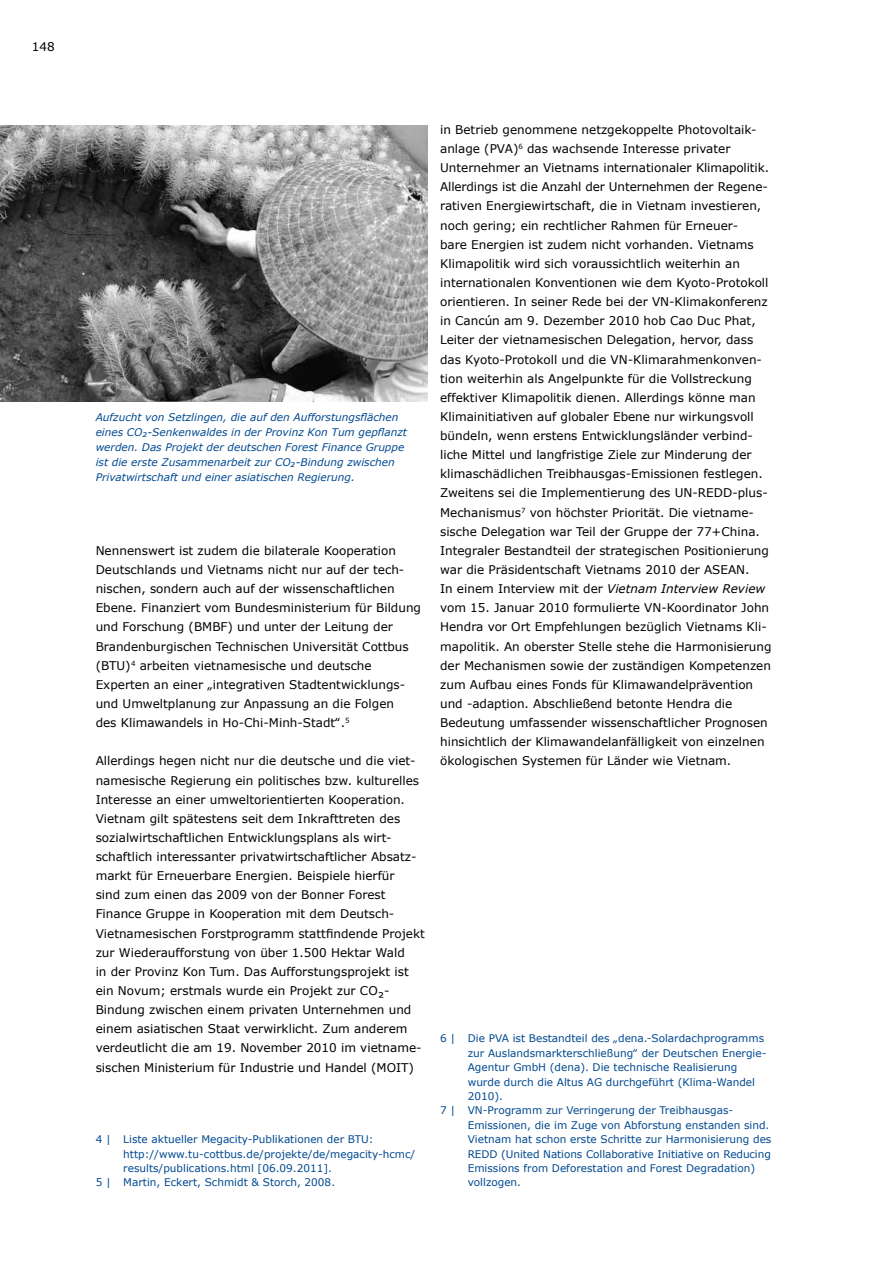
<style>
.page{position:relative;width:893px;height:1263px;background:#fff}
.page>*{position:absolute;margin:0;border:0;box-sizing:border-box;transform-origin:0 0}
.t1{font:12px/19.2px "Verdana";color:#000}
.t2{font:10.5px "Verdana";color:#004990}
.t3{font:italic 10.5px/15px "Verdana";color:#004990}
.s1{font-style:italic}
</style>
<div class="page">
<img style="left:0;top:125px;width:427px;height:277px">
<p class="t1" style="left:32px;top:37px;width:24px">148</p>
<p class="t3" style="left:96px;top:410px;width:313px">Aufzucht von Setzlingen, die auf den Aufforstungsflächen eines CO²-Senkenwaldes in der Provinz Kon Tum gepflanzt werden. Das Projekt der deutschen Forest Finance Gruppe ist die erste Zusammenarbeit zur CO²-Bindung zwischen Privatwirtschaft und einer asiatischen Regierung.</p>
<p class="t1" style="left:96px;top:541px;width:327px">Nennenswert ist zudem die bilaterale Kooperation Deutschlands und Vietnams nicht nur auf der tech&shy;nischen, sondern auch auf der wissenschaftlichen Ebene. Finanziert vom Bundesministerium für Bildung und Forschung (BMBF) und unter der Leitung der Brandenburgischen Technischen Universität Cottbus (BTU)<sup>4</sup> arbeiten vietnamesische und deutsche Experten an einer „integrativen Stadtentwicklungs&shy;und Umweltplanung zur Anpassung an die Folgen<br>des Klimawandels in Ho-Chi-Minh-Stadt‟.<sup>5</sup></p>
<p class="t1" style="left:96px;top:752px;width:331px">Allerdings hegen nicht nur die deutsche und die viet&shy;namesische Regierung ein politisches bzw. kulturelles Interesse an einer umweltorientierten Kooperation.<br>Vietnam gilt spätestens seit dem Inkrafttreten des sozialwirtschaftlichen Entwicklungsplans als wirt&shy;schaftlich interessanter privatwirtschaftlicher Absatz&shy;markt für Erneuerbare Energien. Beispiele hierfür<br>sind zum einen das 2009 von der Bonner Forest Finance Gruppe in Kooperation mit dem Deutsch-Vietnamesischen Forstprogramm stattfindende Projekt zur Wiederaufforstung von über 1.500 Hektar Wald<br>in der Provinz Kon Tum. Das Aufforstungsprojekt ist ein Novum; erstmals wurde ein Projekt zur CO</p>
<p class="t1" style="left:96px;top:981px;width:327px;text-indent:289px">- Bindung zwischen einem privaten Unternehmen und einem asiatischen Staat verwirklicht. Zum anderem verdeutlicht die am 19. November 2010 im vietname&shy;sischen Ministerium für Industrie und Handel (MOIT)</p>
<p class="t1" style="left:378px;top:987px;width:8px">²</p>
<p class="t2" style="left:96px;top:1133px;width:280px">4 | Liste aktueller Megacity-Publikationen der BTU:</p>
<p class="t2" style="left:123px;top:1147px;width:294px">http://www.tu-cottbus.de/projekte/de/megacity-hcmc/</p>
<p class="t2" style="left:123px;top:1161px;width:210px">results/publications.html [06.09.2011].</p>
<p class="t2" style="left:96px;top:1176px;width:241px">5 | Martin, Eckert, Schmidt &amp; Storch, 2008.</p>
<p class="t1" style="left:440px;top:120px;width:333px">in Betrieb genommene netzgekoppelte Photovoltaik&shy;anlage (PVA)<sup>6</sup> das wachsende Interesse privater Unternehmer an Vietnams internationaler Klimapolitik.<br>Allerdings ist die Anzahl der Unternehmen der Regene&shy;rativen Energiewirtschaft, die in Vietnam investieren, noch gering; ein rechtlicher Rahmen für Erneuer-<br>bare Energien ist zudem nicht vorhanden. Vietnams Klimapolitik wird sich voraussichtlich weiterhin an internationalen Konventionen wie dem Kyoto-Protokoll orientieren. In seiner Rede bei der VN -Klimakonferenz in Cancún am 9. Dezember 2010 hob Cao Duc Phat, Leiter der vietnamesischen Delegation, hervor, dass das Kyoto-Protokoll und die VN -Klimarahmenkonven&shy;tion weiterhin als Angelpunkte für die Vollstreckung effektiver Klimapolitik dienen. Allerdings könne man Klimainitiativen auf globaler Ebene nur wirkungsvoll bündeln, wenn erstens Entwicklungsländer verbind&shy;liche Mittel und langfristige Ziele zur Minderung der klimaschädlichen Treibhausgas-Emissionen festlegen.<br>Zweitens sei die Implementierung des UN -REDD-plus-Mechanismus<sup>7</sup> von höchster Priorität. Die vietname&shy;sische Delegation war Teil der Gruppe der 77+China.<br>Integraler Bestandteil der strategischen Positionierung war die Präsidentschaft Vietnams 2010 der ASEAN .<br>In einem Interview mit der <span class="s1">Vietnam Interview Review </span>vom 15. Januar 2010 formulierte VN-Koordinator John Hendra vor Ort Empfehlungen bezüglich Vietnams Kli&shy;mapolitik. An oberster Stelle stehe die Harmonisierung der Mechanismen sowie der zuständigen Kompetenzen zum Aufbau eines Fonds für Klimawandelprävention und -adaption. Abschließend betonte Hendra die Bedeutung umfassender wissenschaftlicher Prognosen hinsichtlich der Klimawandelanfälligkeit von einzelnen ökologischen Systemen für Länder wie Vietnam.</p>
<p class="t2" style="left:440px;top:1032px;width:326px">6 | Die PVA ist Bestandteil des „dena.-Solardachprogramms</p>
<p class="t2" style="left:468px;top:1046px;width:300px">zur Auslandsmarkterschließung‟ der Deutschen Energie-</p>
<p class="t2" style="left:468px;top:1061px;width:271px">Agentur GmbH (dena). Die technische Realisierung</p>
<p class="t2" style="left:468px;top:1075px;width:289px">wurde durch die Altus AG durchgeführt (Klima-Wandel</p>
<p class="t2" style="left:468px;top:1089px;width:37px">2010).</p>
<p class="t2" style="left:440px;top:1104px;width:295px">7 | VN -Programm zur Verringerung der Treibhausgas-</p>
<p class="t2" style="left:468px;top:1118px;width:303px">Emissionen, die im Zuge von Abforstung enstanden sind.</p>
<p class="t2" style="left:468px;top:1133px;width:305px">Vietnam hat schon erste Schritte zur Harmonisierung des</p>
<p class="t2" style="left:468px;top:1147px;width:305px">REDD (United Nations Collaborative Initiative on Reducing</p>
<p class="t2" style="left:468px;top:1161px;width:289px">Emissions from Deforestation and Forest Degradation)</p>
<p class="t2" style="left:468px;top:1176px;width:55px">vollzogen.</p>
</div>
